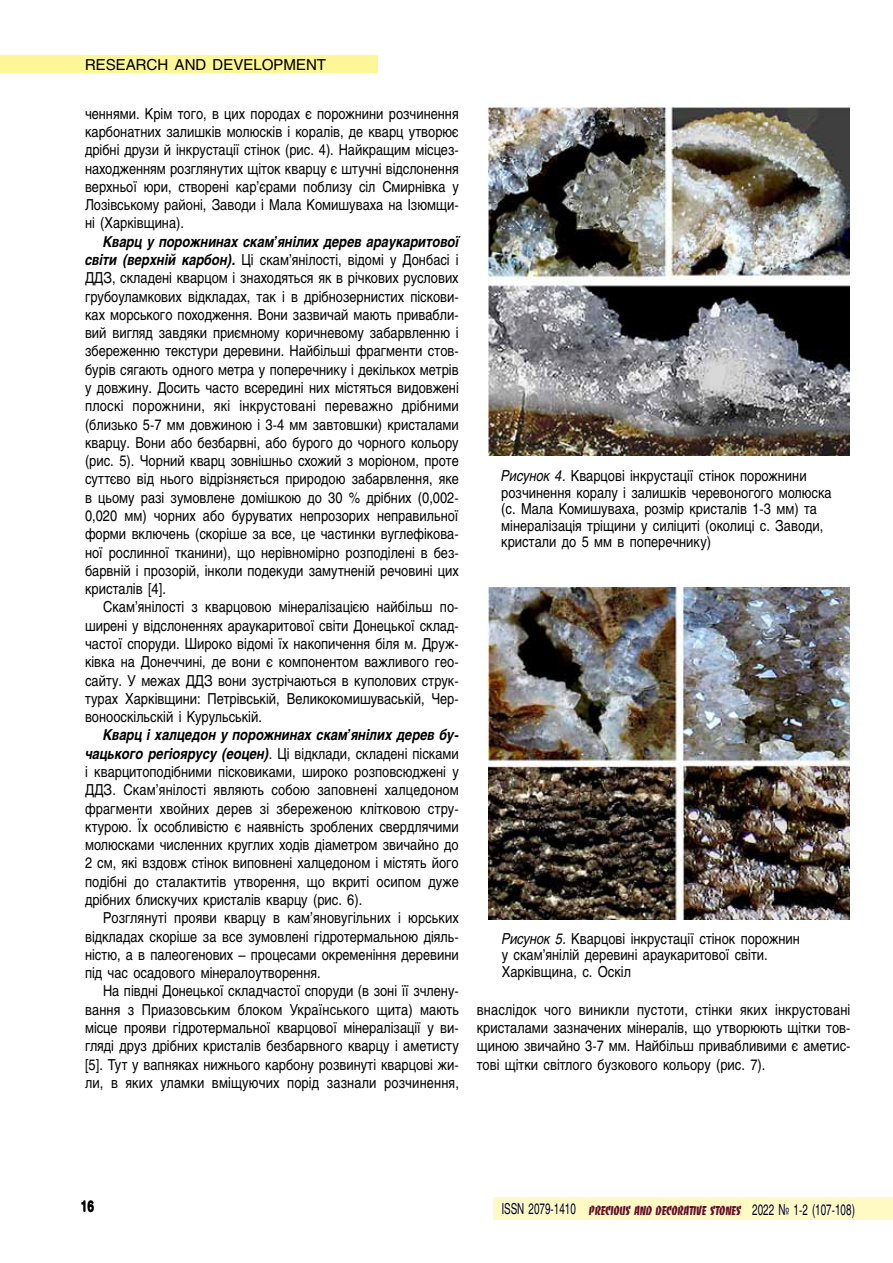
<style>
.page{position:relative;width:893px;height:1263px;background:#fff}
.page>*{position:absolute;margin:0;border:0;box-sizing:border-box;transform-origin:0 0}
.t1{font:15px/18.3px "Helios";color:#000;text-align:justify;scale:.85 1}
.t2{font:15px "Helios";color:#000;scale:.65 1}
.t3{font:15px "Helios";color:#000}
.t4{font:700 15px "Helios";color:#000;scale:.8 1}
.s1{font-weight:700;font-style:italic}
.s2{font-style:italic}
.s3{font-family:"Banco Heavy C";font-size:13.5px;color:#671316}
</style>
<div class="page">
<div style="left:493px;top:1197px;width:400px;height:23px;background:#fffac3"></div>
<svg style="left:588px;top:1204px;width:154px;height:11px"></svg>
<svg style="left:752px;top:1203px;width:103px;height:15px"></svg>
<svg style="left:502px;top:1202px;width:74px;height:12px"></svg>
<div style="left:0;top:55px;width:378px;height:17px;background:#fff797"></div>
<img style="left:488px;top:107px;width:362px;height:348px">
<img style="left:488px;top:588px;width:362px;height:331px">
<p class="t3" style="left:85px;top:55px;width:243px">RESEARCH AND DEVELOPMENT</p>
<p class="t1" style="left:85px;top:104px;width:441px">ченнями. Крім того, в цих породах є порожнини розчинення карбонатних залишків молюсків і коралів, де кварц утворює дрібні друзи й інкрустації стінок (рис. 4). Найкращим місцез&shy;находженням розглянутих щіток кварцу є штучні відслонення верхньої юри, створені кар’єрами поблизу сіл Смирнівка у Лозівському районі, Заводи і Мала Комишуваха на Ізюмщи&shy;ні (Харківщина).</p>
<p class="t1" style="left:85px;top:232px;width:441px;text-indent:18px"><span class="s1">Кварц у порожнинах скам’янілих дерев араукаритової світи (верхній карбон).</span> Ці скам’янілості, відомі у Донбасі і ДДЗ, складені кварцом і знаходяться як в річкових руслових грубоуламкових відкладах, так і в дрібнозернистих піскови&shy;ках морського походження. Вони зазвичай мають привабли&shy;вий вигляд завдяки приємному коричневому забарвленню і збереженню текстури деревини. Найбільші фрагменти стов&shy;бурів сягають одного метра у поперечнику і декількох метрів у довжину. Досить часто всередині них містяться видовжені плоскі порожнини, які інкрустовані переважно дрібними (близько 5-7 мм довжиною і 3-4 мм завтовшки) кристалами кварцу. Вони або безбарвні, або бурого до чорного кольору (рис. 5). Чорний кварц зовнішньо схожий з моріоном, проте суттєво від нього відрізняється природою забарвлення, яке в цьому разі зумовлене домішкою до 30 % дрібних (0,002- 0,020 мм) чорних або буруватих непрозорих неправильної форми включень (скоріше за все, це частинки вуглефікова&shy;ної рослинної тканини), що нерівномірно розподілені в без&shy;барвній і прозорій, інколи подекуди замутненій речовині цих кристалів [4].</p>
<p class="t1" style="left:85px;top:598px;width:441px;text-indent:18px">Скам’янілості з кварцовою мінералізацією найбільш по&shy;ширені у відслоненнях араукаритової світи Донецької склад&shy;частої споруди. Широко відомі їх накопичення біля м. Друж&shy;ківка на Донеччині, де вони є компонентом важливого гео&shy;сайту. У межах ДДЗ вони зустрічаються в куполових струк&shy;турах Харківщини: Петрівській, Великокомишуваській, Чер&shy;вонооскільскій і Курульській.</p>
<p class="t1" style="left:85px;top:726px;width:441px;text-indent:18px"><span class="s1">Кварц і халцедон у порожнинах скам’янілих дерев бу&shy;чацького регіоярусу (еоцен)</span>. Ці відклади, складені пісками і кварцитоподібними пісковиками, широко розповсюджені у ДДЗ. Скам’янілості являють собою заповнені халцедоном фрагменти хвойних дерев зі збереженою клітковою стру&shy;ктурою. Їх особливістю є наявність зроблених свердлячими молюсками численних круглих ходів діаметром звичайно до 2 см, які вздовж стінок виповнені халцедоном і містять його подібні до сталактитів утворення, що вкриті осипом дуже дрібних блискучих кристалів кварцу (рис. 6).</p>
<p class="t1" style="left:85px;top:909px;width:441px;text-indent:18px">Розглянуті прояви кварцу в кам’яновугільних і юрських відкладах скоріше за все зумовлені гідротермальною діяль&shy;ністю, а в палеогенових – процесами окременіння деревини під час осадового мінералоутворення.</p>
<p class="t1" style="left:85px;top:982px;width:441px;text-indent:18px">На півдні Донецької складчастої споруди (в зоні її зчлену&shy;вання з Приазовським блоком Українського щита) мають місце прояви гідротермальної кварцової мінералізації у ви&shy;гляді друз дрібних кристалів безбарвного кварцу і аметисту [5]. Тут у вапняках нижнього карбону розвинуті кварцові жи&shy;ли, в яких уламки вміщуючих порід зазнали розчинення,</p>
<p class="t1" style="left:501px;top:467px;width:390px;line-height:16.5px;text-align:left"><span class="s2">Рисунок 4.</span> Кварцові інкрустації стінок порожнини розчинення коралу і залишків черевоногого молюска (с. Мала Комишуваха, розмір кристалів 1-3 мм) та мінералізація тріщини у силіциті (околиці с. Заводи, кристали до 5 мм в поперечнику)</p>
<p class="t1" style="left:502px;top:930px;width:352px;line-height:16.5px;text-align:left"><span class="s2">Рисунок 5.</span> Кварцові інкрустації стінок порожнин у скам’янілій деревині араукаритової світи.<br>Харківщина, с. Оскіл</p>
<p class="t1" style="left:477px;top:1000px;width:441px">внаслідок чого виникли пустоти, стінки яких інкрустовані кристалами зазначених мінералів, що утворюють щітки тов&shy;щиною звичайно 3-7 мм. Найбільш привабливими є аметис&shy;тові щітки світлого бузкового кольору (рис. 7).</p>
<p class="t4" style="left:81px;top:1198px;width:18px">16</p>
<p class="t2" style="left:502px;top:1200px;width:545px">ISSN 2079-1410 <span class="s3">PRECIOUS AND DECORATIVE STONES</span> 2022 № 1-2 (107-108)</p>
</div>
